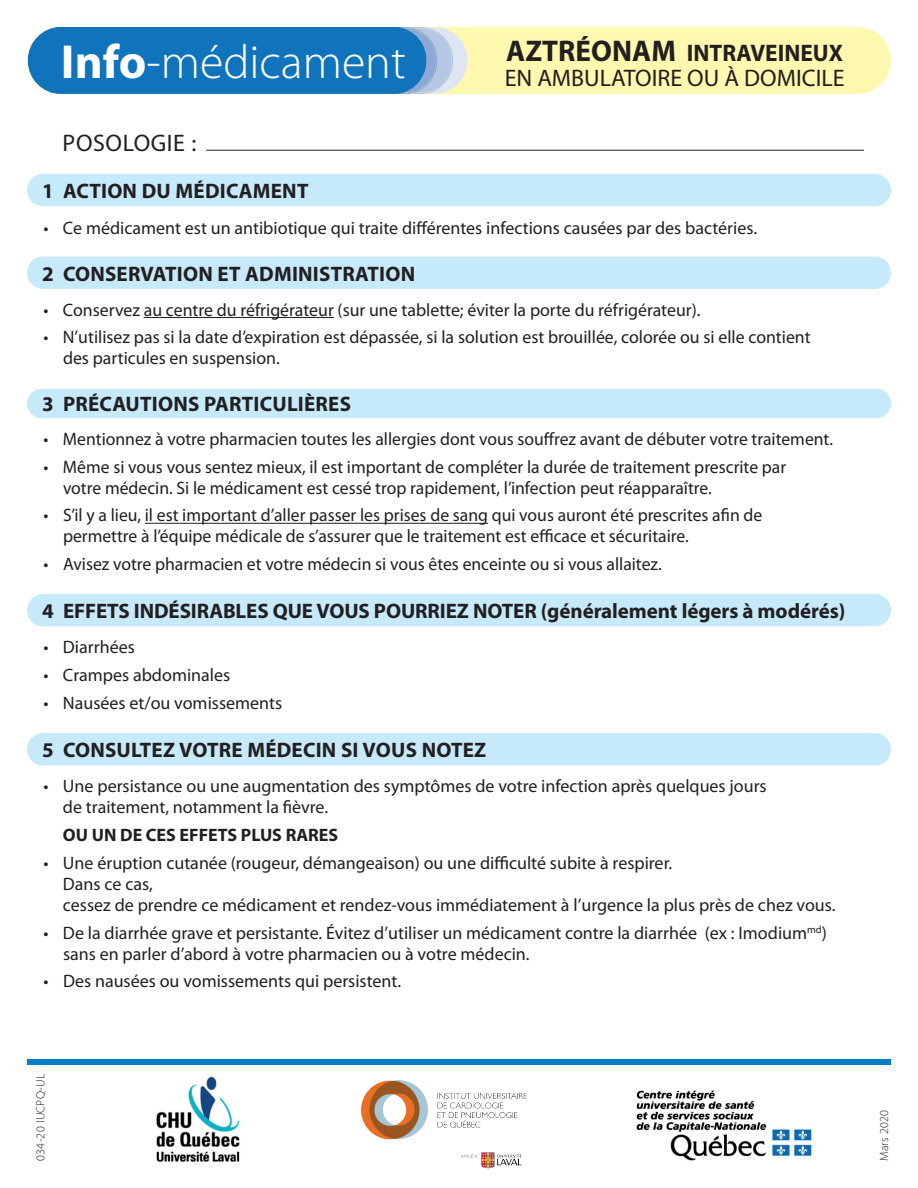
<style>
.page{position:relative;width:918px;height:1188px;background:#fff}
.page>*{position:absolute;margin:0;border:0;box-sizing:border-box;transform-origin:0 0}
.t1{font:300 48px "Myriad Pro";color:#fff}
.t2{font:24px/25.5px "Myriad Pro";color:#231f20}
.t3{font:24px "Myriad Pro";letter-spacing:.025em;color:#231f20}
.t4{font:700 21px "Myriad Pro";letter-spacing:.01em;color:#231f20}
.t5{font:18px/21px "Myriad Pro";color:#231f20}
.t6{font:700 18px "Myriad Pro";color:#231f20}
.t7{font:300 12px "Myriad Pro";letter-spacing:.025em;color:#231f20}
.s1{font-weight:700}
.s2{font-weight:700;font-size:30px}
</style>
<div class="page">
<div style="left:27px;top:174px;width:864px;height:32px;background:#c6eafa;border-radius:16px"></div>
<img style="left:361px;top:1080px;width:165px;height:88px">
<img style="left:156px;top:1076px;width:84px;height:86px">
<img style="left:636px;top:1090px;width:176px;height:71px">
<div style="left:27px;top:257px;width:864px;height:32px;background:#c6eafa;border-radius:16px"></div>
<hr style="left:144px;top:317px;width:190px;height:1px;background:#231f20">
<div style="left:27px;top:389px;width:864px;height:29px;background:#c6eafa;border-radius:15px"></div>
<hr style="left:145px;top:523px;width:343px;height:1px;background:#231f20">
<div style="left:27px;top:594px;width:864px;height:32px;background:#c6eafa;border-radius:16px"></div>
<div style="left:27px;top:733px;width:864px;height:33px;background:#c6eafa;border-radius:16px"></div>
<div style="left:27px;top:1060px;width:864px;height:5px;background:#007ec5"></div>
<div style="left:27px;top:27px;width:864px;height:67px;background:#fff8ae;border-radius:33px"></div>
<svg style="left:28px;top:27px;width:440px;height:67px"></svg>
<hr style="left:206px;top:150px;width:658px;height:1px;background:#231f20">
<h1 class="t1" style="left:61px;top:35px;width:346px"><span class="s1">Info</span>-médicament</h1>
<h2 class="t3" style="left:63px;top:128px;width:135px">POSOLOGIE :</h2>
<p class="t4" style="left:42px;top:177px;width:268px">1 ACTION DU MÉDICAMENT</p>
<h2 class="t2" style="left:505px;top:40px;width:341px"><span class="s2">AZTRÉONAM</span> <span class="s1">INTRAVEINEUX<br></span>EN AMBULATOIRE OU À DOMICILE</h2>
<p class="t5" style="left:44px;top:217px;width:715px">• Ce médicament est un antibiotique qui traite différentes infections causées par des bactéries.</p>
<p class="t4" style="left:42px;top:260px;width:375px">2 CONSERVATION ET ADMINISTRATION</p>
<p class="t5" style="left:44px;top:299px;width:658px">• Conservez au centre du réfrigérateur (sur une tablette; éviter la porte du réfrigérateur).</p>
<p class="t5" style="left:63px;top:327px;width:749px;text-indent:-20px">• N’utilisez pas si la date d’expiration est dépassée, si la solution est brouillée, colorée ou si elle contient des particules en suspension.</p>
<p class="t4" style="left:42px;top:391px;width:311px">3 PRÉCAUTIONS PARTICULIÈRES</p>
<p class="t5" style="left:44px;top:428px;width:791px">• Mentionnez à votre pharmacien toutes les allergies dont vous souffrez avant de débuter votre traitement.</p>
<p class="t5" style="left:63px;top:456px;width:725px;text-indent:-20px">• Même si vous vous sentez mieux, il est important de compléter la durée de traitement prescrite par votre médecin. Si le médicament est cessé trop rapidement, l’infection peut réapparaître.</p>
<p class="t5" style="left:63px;top:505px;width:701px;text-indent:-19px">• S’il y a lieu, il est important d’aller passer les prises de sang qui vous auront été prescrites afin de permettre à l’équipe médicale de s’assurer que le traitement est efficace et sécuritaire.</p>
<p class="t5" style="left:44px;top:553px;width:620px">• Avisez votre pharmacien et votre médecin si vous êtes enceinte ou si vous allaitez.</p>
<p class="t4" style="left:42px;top:597px;width:805px">4 EFFETS INDÉSIRABLES QUE VOUS POURRIEZ NOTER (généralement légers à modérés)</p>
<p class="t5" style="left:44px;top:636px;width:93px">• Diarrhées</p>
<p class="t5" style="left:44px;top:664px;width:188px">• Crampes abdominales</p>
<p class="t5" style="left:44px;top:692px;width:240px">• Nausées et/ou vomissements</p>
<p class="t4" style="left:42px;top:736px;width:446px">5 CONSULTEZ VOTRE MÉDECIN SI VOUS NOTEZ</p>
<p class="t5" style="left:63px;top:775px;width:705px;text-indent:-19px">• Une persistance ou une augmentation des symptômes de votre infection après quelques jours de traitement, notamment la fièvre.</p>
<p class="t6" style="left:63px;top:823px;width:277px">OU UN DE CES EFFETS PLUS RARES</p>
<p class="t5" style="left:63px;top:852px;width:774px;text-indent:-19px">• Une éruption cutanée (rougeur, démangeaison) ou une difficulté subite à respirer.<br>Dans ce cas,<br>cessez de prendre ce médicament et rendez-vous immédiatement à l’urgence la plus près de chez vous.</p>
<p class="t5" style="left:63px;top:922px;width:765px;text-indent:-20px">• De la diarrhée grave et persistante. Évitez d’utiliser un médicament contre la diarrhée (ex : Imodium<sup>md</sup>) sans en parler d’abord à votre pharmacien ou à votre médecin.</p>
<p class="t5" style="left:44px;top:971px;width:359px">• Des nausées ou vomissements qui persistent.</p>
<p class="t7" style="left:34px;top:1161px;width:89px;rotate:-90deg">034-20 IUCPQ-UL</p>
<p class="t7" style="left:878px;top:1161px;width:53px;rotate:-90deg">Mars 2020</p>
</div>
